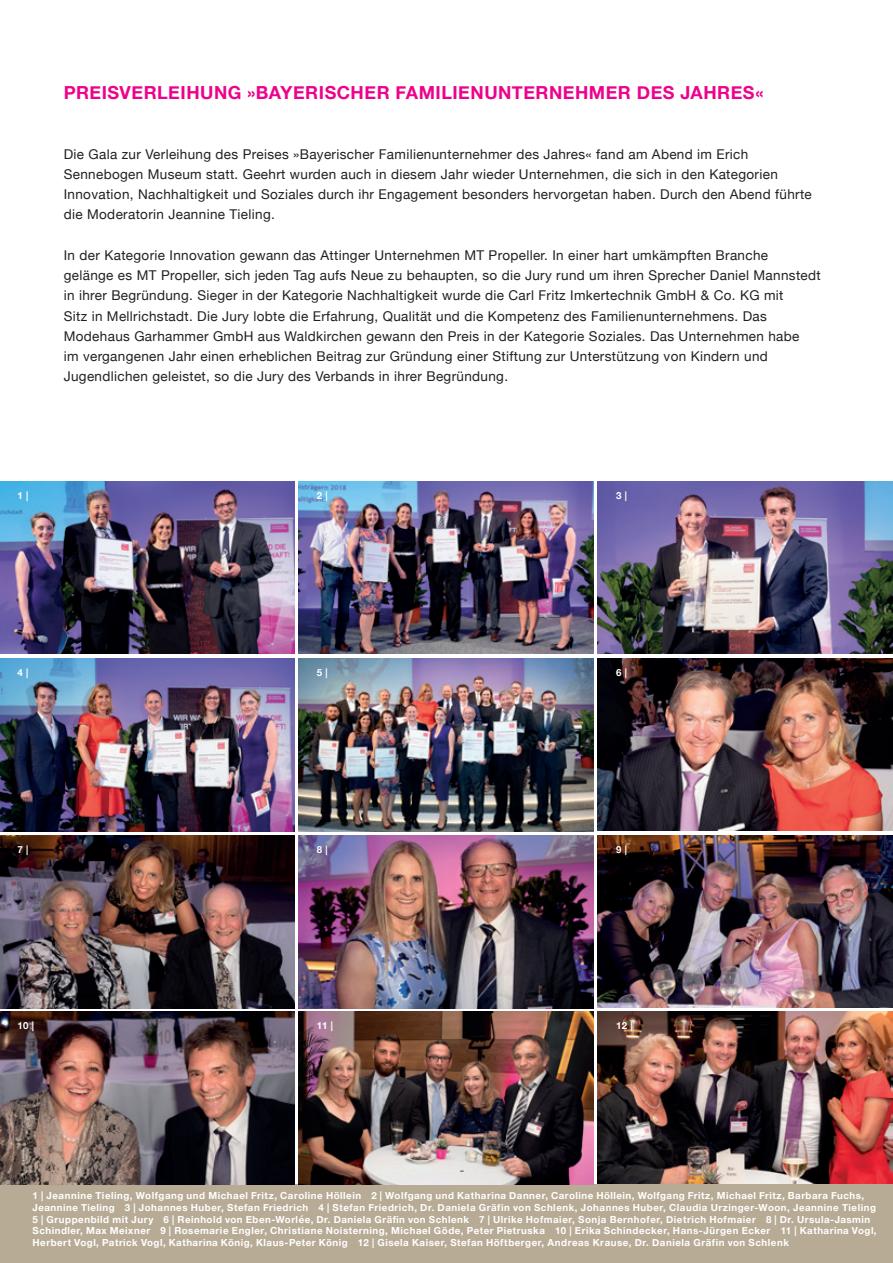
<style>
.page{position:relative;width:893px;height:1263px;background:#fff}
.page>*{position:absolute;margin:0;border:0;box-sizing:border-box;transform-origin:0 0}
.t1{font:700 18px "Helvetica Neue";letter-spacing:.03em;color:#ed028c}
.t2{font:13.5px/20.2px "Helvetica Neue";letter-spacing:.025em;color:#231f20}
.t3{font:700 9.75px/11.7px "Helvetica Neue";letter-spacing:.05em;color:#fff}
</style>
<div class="page">
<div style="left:0;top:1184px;width:893px;height:79px;background:#b8ab95"></div>
<img style="left:0;top:481px;width:294px;height:173px">
<img style="left:298px;top:481px;width:296px;height:173px">
<img style="left:598px;top:481px;width:295px;height:172px">
<img style="left:0;top:658px;width:294px;height:173px">
<img style="left:298px;top:658px;width:295px;height:173px">
<img style="left:598px;top:658px;width:295px;height:172px">
<img style="left:0;top:835px;width:294px;height:173px">
<img style="left:298px;top:835px;width:296px;height:173px">
<img style="left:598px;top:835px;width:295px;height:172px">
<img style="left:0;top:1012px;width:294px;height:172px">
<img style="left:298px;top:1012px;width:296px;height:172px">
<img style="left:598px;top:1012px;width:295px;height:171px">
<h1 class="t1" style="left:64px;top:79px;width:701px">PREISVERLEIHUNG »BAYERISCHER FAMILIENUNTERNEHMER DES JAHRES«</h1>
<p class="t2" style="left:64px;top:144px;width:750px">Die Gala zur Verleihung des Preises »Bayerischer Familienunternehmer des Jahres« fand am Abend im Erich Sennebogen Museum statt. Geehrt wurden auch in diesem Jahr wieder Unternehmen, die sich in den Kategorien Innovation, Nachhaltigkeit und Soziales durch ihr Engagement besonders hervorgetan haben. Durch den Abend führte die Moderatorin Jeannine Tieling.</p>
<p class="t2" style="left:64px;top:246px;width:758px">In der Kategorie Innovation gewann das Attinger Unternehmen MT Propeller. In einer hart umkämpften Branche gelänge es MT Propeller, sich jeden Tag aufs Neue zu behaupten, so die Jury rund um ihren Sprecher Daniel Mannstedt in ihrer Begründung. Sieger in der Kategorie Nachhaltigkeit wurde die Carl Fritz Imkertechnik GmbH &amp; Co. KG mit<br>Sitz in Mellrichstadt. Die Jury lobte die Erfahrung, Qualität und die Kompetenz des Familienunternehmens. Das Modehaus Garhammer GmbH aus Waldkirchen gewann den Preis in der Kategorie Soziales. Das Unternehmen habe<br>im vergangenen Jahr einen erheblichen Beitrag zur Gründung einer Stiftung zur Unterstützung von Kindern und Jugendlichen geleistet, so die Jury des Verbands in ihrer Begründung.</p>
<p class="t3" style="left:18px;top:490px;width:12px">1 |</p>
<p class="t3" style="left:317px;top:490px;width:12px">2 |</p>
<p class="t3" style="left:616px;top:490px;width:12px">3 |</p>
<p class="t3" style="left:18px;top:667px;width:12px">4 |</p>
<p class="t3" style="left:317px;top:667px;width:12px">5 |</p>
<p class="t3" style="left:616px;top:667px;width:12px">6 |</p>
<p class="t3" style="left:18px;top:844px;width:12px">7 |</p>
<p class="t3" style="left:317px;top:844px;width:12px">8 |</p>
<p class="t3" style="left:616px;top:844px;width:12px">9 |</p>
<p class="t3" style="left:18px;top:1020px;width:18px">10 |</p>
<p class="t3" style="left:317px;top:1020px;width:17px">11 |</p>
<p class="t3" style="left:616px;top:1020px;width:18px">12 |</p>
<p class="t3" style="left:33px;top:1190px;width:846px">1 | Jeannine Tieling, Wolfgang und Michael Fritz, Caroline Höllein 2 | Wolfgang und Katharina Danner, Caroline Höllein, Wolfgang Fritz, Michael Fritz, Barbara Fuchs, Jeannine Tieling 3 | Johannes Huber, Stefan Friedrich 4 | Stefan Friedrich, Dr. Daniela Gräfin von Schlenk, Johannes Huber, Claudia Urzinger-Woon, Jeannine Tieling 5 | Gruppenbild mit Jury 6 | Reinhold von Eben-Worlée, Dr. Daniela Gräfin von Schlenk 7 | Ulrike Hofmaier, Sonja Bernhofer, Dietrich Hofmaier 8 | Dr. Ursula-Jasmin Schindler, Max Meixner 9 | Rosemarie Engler, Christiane Noisterning, Michael Göde, Peter Pietruska 10 | Erika Schindecker, Hans-Jürgen Ecker 11 | Katharina Vogl, Herbert Vogl, Patrick Vogl, Katharina König, Klaus-Peter König 12 | Gisela Kaiser, Stefan Höftberger, Andreas Krause, Dr. Daniela Gräfin von Schlenk</p>
</div>
